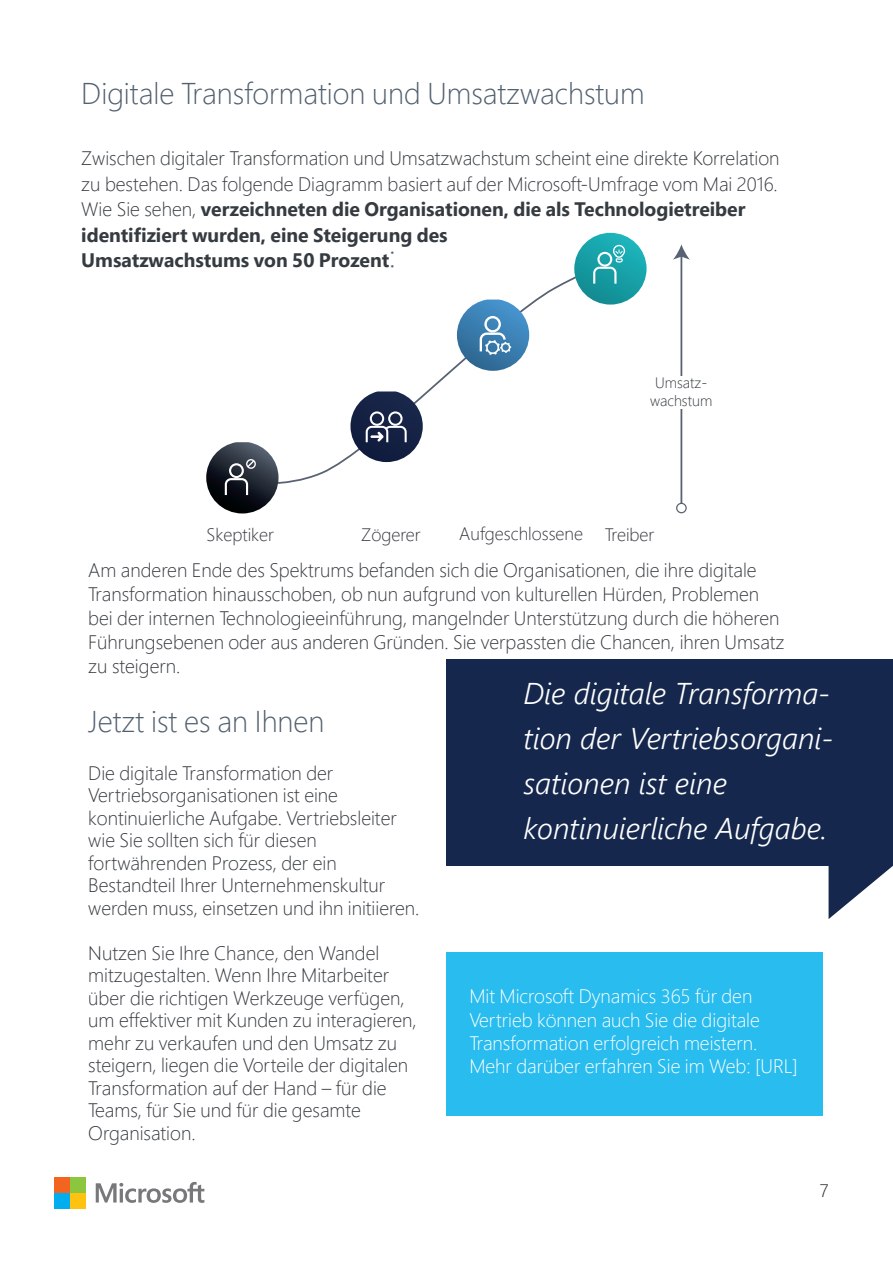
<style>
.page{position:relative;width:893px;height:1263px;background:#fff}
.page>*{position:absolute;margin:0;border:0;box-sizing:border-box;transform-origin:0 0}
.t1{font:italic 300 30px/45px "Segoe UI";color:#fff}
.t2{font:300 30px "Segoe Pro Display";color:#52606f}
.t3{font:300 19.5px/22.5px "Segoe Pro Display";color:#353b40}
.t4{font:300 19.5px/23.4px "Segoe Pro Display";color:#fff}
.t5{font:300 18px "Segoe Pro Display";color:#353b40}
.t6{font:300 18px "Segoe Pro Display";color:#231f20}
.t7{font:300 15px "Segoe Pro Display";color:#353b40}
.s1{font-weight:700}
.s2{font-size:30px;color:#52606f}
</style>
<div class="page">
<svg style="left:96px;top:1182px;width:108px;height:21px"></svg>
<div style="left:54px;top:1177px;width:15px;height:15px;background:#f36421"></div>
<div style="left:71px;top:1177px;width:15px;height:15px;background:#8bc63e"></div>
<div style="left:54px;top:1194px;width:15px;height:15px;background:#00aeef"></div>
<div style="left:71px;top:1194px;width:15px;height:15px;background:#fec210"></div>
<div style="left:446px;top:952px;width:377px;height:163px;background:#29bcee"></div>
<div style="left:446px;top:660px;width:447px;height:206px;background:#15274d"></div>
<svg style="left:829px;top:866px;width:64px;height:53px"></svg>
<svg style="left:279px;top:262px;width:300px;height:222px"></svg>
<svg style="left:574px;top:233px;width:73px;height:72px;background:#1da1a7"></svg>
<hr style="left:680px;top:255px;width:2px;height:253px;background:#596272">
<svg style="left:676px;top:503px;width:11px;height:10px"></svg>
<svg style="left:673px;top:244px;width:17px;height:16px"></svg>
<svg style="left:206px;top:442px;width:73px;height:71px"></svg>
<svg style="left:350px;top:391px;width:73px;height:71px"></svg>
<svg style="left:457px;top:300px;width:72px;height:71px"></svg>
<svg style="left:593px;top:244px;width:33px;height:40px"></svg>
<div style="left:648px;top:377px;width:66px;height:32px;background:#fff"></div>
<p class="t2" style="left:81px;top:73px;width:565px">Digitale Transformation und Umsatzwachstum</p>
<p class="t3" style="left:81px;top:145px;width:700px;line-height:25.5px">Zwischen digitaler Transformation und Umsatzwachstum scheint eine direkte Korrelation zu bestehen. Das folgende Diagramm basiert auf der Microsoft-Umfrage vom Mai 2016.<br>Wie Sie sehen, <span class="s1">verzeichneten die Organisationen, die als Technologietreiber identifiziert wurden, eine Steigerung des<br>Umsatzwachstums von 50 Prozent</span><span class="s2">:</span></p>
<p class="t7" style="left:655px;top:372px;width:54px">Umsatz-</p>
<p class="t7" style="left:650px;top:390px;width:64px">wachstum</p>
<p class="t5" style="left:207px;top:522px;width:69px">Skeptiker</p>
<p class="t5" style="left:361px;top:522px;width:61px">Zögerer</p>
<p class="t5" style="left:459px;top:522px;width:125px">Aufgeschlossene</p>
<p class="t5" style="left:605px;top:522px;width:51px">Treiber</p>
<p class="t3" style="left:88px;top:558px;width:698px;line-height:24px">Am anderen Ende des Spektrums befanden sich die Organisationen, die ihre digitale Transformation hinausschoben, ob nun aufgrund von kulturellen Hürden, Problemen bei der internen Technologieeinführung, mangelnder Unterstützung durch die höheren Führungsebenen oder aus anderen Gründen. Sie verpassten die Chancen, ihren Umsatz zu steigern.</p>
<p class="t2" style="left:88px;top:700px;width:238px">Jetzt ist es an Ihnen</p>
<p class="t3" style="left:88px;top:761px;width:333px">Die digitale Transformation der Vertriebsorganisationen ist eine kontinuierliche Aufgabe. Vertriebsleiter wie Sie sollten sich für diesen fortwährenden Prozess, der ein Bestandteil Ihrer Unternehmenskultur werden muss, einsetzen und ihn initiieren.</p>
<p class="t3" style="left:88px;top:941px;width:330px">Nutzen Sie Ihre Chance, den Wandel mitzugestalten. Wenn Ihre Mitarbeiter über die richtigen Werkzeuge verfügen, um effektiver mit Kunden zu interagieren, mehr zu verkaufen und den Umsatz zu steigern, liegen die Vorteile der digitalen Transformation auf der Hand – für die Teams, für Sie und für die gesamte Organisation.</p>
<p class="t1" style="left:523px;top:669px;width:311px">Die digitale Transforma&shy;tion der Vertriebsorgani&shy;sationen ist eine kontinuierliche Aufgabe.</p>
<p class="t4" style="left:469px;top:984px;width:330px">Mit Microsoft Dynamics 365 für den Vertrieb können auch Sie die digitale Transformation erfolgreich meistern.<br>Mehr darüber erfahren Sie im Web: [URL]</p>
<p class="t6" style="left:820px;top:1178px;width:10px">7</p>
</div>
